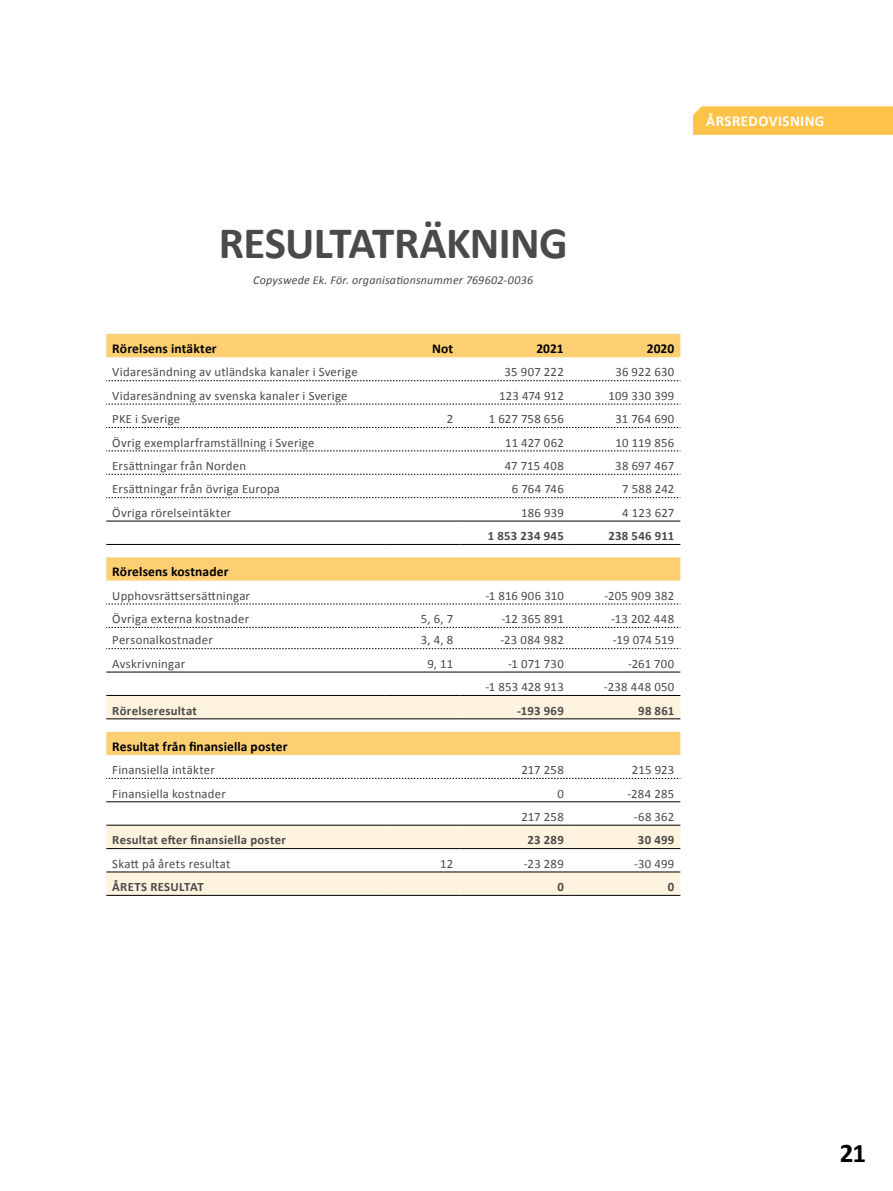
<style>
.page{position:relative;width:893px;height:1191px;background:#fff}
.page>*{position:absolute;margin:0;border:0;box-sizing:border-box;transform-origin:0 0}
.t1{font:700 45px "Calibri";letter-spacing:-.015em;color:#4a4a49}
.t2{font:700 27px "Calibri";color:#000}
.t3{font:700 15px "Calibri";letter-spacing:.025em;color:#fff}
.t4{font:700 13.5px "Calibri";letter-spacing:.01em;color:#000}
.t5{font:12.75px "Calibri";letter-spacing:.02em;color:#4a4a49}
.t6{font:700 12.75px "Calibri";letter-spacing:.02em;color:#4a4a49}
.t7{font:italic 12px "Calibri";letter-spacing:.015em;color:#4a4a49}
</style>
<div class="page">
<svg style="left:106px;top:334px;width:574px;height:210px"></svg>
<svg style="left:106px;top:557px;width:574px;height:138px"></svg>
<svg style="left:106px;top:696px;width:574px;height:199px"></svg>
<hr style="left:106px;top:718px;width:279px;height:1px;background:#000">
<hr style="left:385px;top:718px;width:74px;height:1px;background:#000">
<hr style="left:459px;top:718px;width:111px;height:1px;background:#000">
<hr style="left:570px;top:718px;width:110px;height:1px;background:#000">
<hr style="left:106px;top:871px;width:279px;height:1px;background:#000">
<hr style="left:385px;top:871px;width:74px;height:1px;background:#000">
<hr style="left:459px;top:871px;width:111px;height:1px;background:#000">
<hr style="left:570px;top:871px;width:110px;height:1px;background:#000">
<hr style="left:106px;top:895px;width:279px;height:1px;background:#000">
<hr style="left:385px;top:895px;width:74px;height:1px;background:#000">
<hr style="left:459px;top:895px;width:111px;height:1px;background:#000">
<hr style="left:570px;top:895px;width:110px;height:1px;background:#000">
<svg style="left:106px;top:380px;width:575px;height:1px"></svg>
<svg style="left:106px;top:404px;width:575px;height:1px"></svg>
<svg style="left:106px;top:427px;width:575px;height:1px"></svg>
<svg style="left:106px;top:450px;width:575px;height:1px"></svg>
<svg style="left:106px;top:474px;width:575px;height:1px"></svg>
<svg style="left:106px;top:497px;width:575px;height:1px"></svg>
<hr style="left:106px;top:521px;width:279px;height:1px;background:#000">
<hr style="left:385px;top:521px;width:74px;height:1px;background:#000">
<hr style="left:459px;top:521px;width:111px;height:1px;background:#000">
<hr style="left:570px;top:521px;width:110px;height:1px;background:#000">
<hr style="left:106px;top:544px;width:279px;height:1px;background:#000">
<hr style="left:385px;top:544px;width:74px;height:1px;background:#000">
<hr style="left:459px;top:544px;width:111px;height:1px;background:#000">
<hr style="left:570px;top:544px;width:110px;height:1px;background:#000">
<svg style="left:106px;top:604px;width:575px;height:1px"></svg>
<svg style="left:106px;top:627px;width:575px;height:1px"></svg>
<svg style="left:106px;top:648px;width:575px;height:1px"></svg>
<svg style="left:106px;top:778px;width:575px;height:1px"></svg>
<hr style="left:106px;top:848px;width:279px;height:1px;background:#000">
<hr style="left:385px;top:848px;width:74px;height:1px;background:#000">
<hr style="left:459px;top:848px;width:111px;height:1px;background:#000">
<hr style="left:570px;top:848px;width:110px;height:1px;background:#000">
<hr style="left:106px;top:672px;width:279px;height:1px;background:#000">
<hr style="left:385px;top:672px;width:74px;height:1px;background:#000">
<hr style="left:459px;top:672px;width:111px;height:1px;background:#000">
<hr style="left:570px;top:672px;width:110px;height:1px;background:#000">
<hr style="left:106px;top:695px;width:279px;height:1px;background:#000">
<hr style="left:385px;top:695px;width:74px;height:1px;background:#000">
<hr style="left:459px;top:695px;width:111px;height:1px;background:#000">
<hr style="left:570px;top:695px;width:110px;height:1px;background:#000">
<hr style="left:106px;top:801px;width:279px;height:1px;background:#000">
<hr style="left:385px;top:801px;width:74px;height:1px;background:#000">
<hr style="left:459px;top:801px;width:111px;height:1px;background:#000">
<hr style="left:570px;top:801px;width:110px;height:1px;background:#000">
<hr style="left:106px;top:825px;width:279px;height:1px;background:#000">
<hr style="left:385px;top:825px;width:74px;height:1px;background:#000">
<hr style="left:459px;top:825px;width:111px;height:1px;background:#000">
<hr style="left:570px;top:825px;width:110px;height:1px;background:#000">
<svg style="left:693px;top:106px;width:200px;height:29px;background:#fcc44c"></svg>
<p class="t3" style="left:706px;top:111px;width:120px">ÅRSREDOVISNING</p>
<h1 class="t1" style="left:219px;top:211px;width:350px">RESULTATRÄKNING</h1>
<p class="t7" style="left:253px;top:272px;width:282px">Copyswede Ek. För. organisationsnummer 769602-0036</p>
<p class="t4" style="left:112px;top:339px;width:106px">Rörelsens intäkter</p>
<p class="t4" style="left:432px;top:339px;width:23px">Not</p>
<p class="t4" style="left:536px;top:339px;width:29px">2021</p>
<p class="t4" style="left:647px;top:339px;width:29px">2020</p>
<p class="t5" style="left:112px;top:363px;width:247px">Vidaresändning av utländska kanaler i Sverige</p>
<p class="t5" style="left:505px;top:363px;width:61px">35 907 222</p>
<p class="t5" style="left:615px;top:363px;width:61px">36 922 630</p>
<p class="t5" style="left:112px;top:387px;width:237px">Vidaresändning av svenska kanaler i Sverige</p>
<p class="t5" style="left:499px;top:387px;width:66px">123 474 912</p>
<p class="t5" style="left:608px;top:387px;width:67px">109 330 399</p>
<p class="t5" style="left:112px;top:410px;width:69px">PKE i Sverige</p>
<p class="t5" style="left:447px;top:410px;width:8px">2</p>
<p class="t5" style="left:489px;top:410px;width:77px">1 627 758 656</p>
<p class="t5" style="left:615px;top:410px;width:60px">31 764 690</p>
<p class="t5" style="left:112px;top:433px;width:204px">Övrig exemplarframställning i Sverige</p>
<p class="t5" style="left:505px;top:433px;width:60px">11 427 062</p>
<p class="t5" style="left:615px;top:433px;width:60px">10 119 856</p>
<p class="t5" style="left:112px;top:457px;width:135px">Ersättningar från Norden</p>
<p class="t5" style="left:505px;top:457px;width:61px">47 715 408</p>
<p class="t5" style="left:615px;top:457px;width:61px">38 697 467</p>
<p class="t5" style="left:112px;top:480px;width:169px">Ersättningar från övriga Europa</p>
<p class="t5" style="left:512px;top:480px;width:54px">6 764 746</p>
<p class="t5" style="left:622px;top:480px;width:54px">7 588 242</p>
<p class="t5" style="left:112px;top:504px;width:121px">Övriga rörelseintäkter</p>
<p class="t5" style="left:521px;top:504px;width:44px">186 939</p>
<p class="t5" style="left:622px;top:504px;width:54px">4 123 627</p>
<p class="t6" style="left:488px;top:527px;width:77px">1 853 234 945</p>
<p class="t6" style="left:608px;top:527px;width:67px">238 546 911</p>
<p class="t4" style="left:112px;top:562px;width:118px">Rörelsens kostnader</p>
<p class="t5" style="left:112px;top:586px;width:139px">Upphovsrättsersättningar</p>
<p class="t5" style="left:485px;top:586px;width:80px">-1 816 906 310</p>
<p class="t5" style="left:604px;top:586px;width:71px">-205 909 382</p>
<p class="t5" style="left:112px;top:610px;width:138px">Övriga externa kostnader</p>
<p class="t5" style="left:421px;top:610px;width:34px">5, 6, 7</p>
<p class="t5" style="left:501px;top:610px;width:64px">-12 365 891</p>
<p class="t5" style="left:611px;top:610px;width:65px">-13 202 448</p>
<p class="t5" style="left:112px;top:631px;width:102px">Personalkostnader</p>
<p class="t5" style="left:421px;top:631px;width:34px">3, 4, 8</p>
<p class="t5" style="left:500px;top:631px;width:65px">-23 084 982</p>
<p class="t5" style="left:613px;top:631px;width:63px">-19 074 519</p>
<p class="t5" style="left:112px;top:654px;width:74px">Avskrivningar</p>
<p class="t5" style="left:428px;top:654px;width:27px">9, 11</p>
<p class="t5" style="left:508px;top:654px;width:57px">-1 071 730</p>
<p class="t5" style="left:628px;top:654px;width:48px">-261 700</p>
<p class="t5" style="left:485px;top:678px;width:80px">-1 853 428 913</p>
<p class="t5" style="left:604px;top:678px;width:72px">-238 448 050</p>
<p class="t6" style="left:112px;top:701px;width:86px">Rörelseresultat</p>
<p class="t6" style="left:517px;top:701px;width:48px">-193 969</p>
<p class="t6" style="left:638px;top:701px;width:38px">98 861</p>
<p class="t4" style="left:112px;top:736px;width:177px">Resultat från finansiella poster</p>
<p class="t5" style="left:112px;top:761px;width:104px">Finansiella intäkter</p>
<p class="t5" style="left:521px;top:761px;width:44px">217 258</p>
<p class="t5" style="left:632px;top:761px;width:44px">215 923</p>
<p class="t5" style="left:112px;top:784px;width:115px">Finansiella kostnader</p>
<p class="t5" style="left:557px;top:784px;width:8px">0</p>
<p class="t5" style="left:627px;top:784px;width:48px">-284 285</p>
<p class="t5" style="left:521px;top:808px;width:44px">217 258</p>
<p class="t5" style="left:634px;top:808px;width:42px">-68 362</p>
<p class="t6" style="left:112px;top:831px;width:175px">Resultat efter finansiella poster</p>
<p class="t6" style="left:527px;top:831px;width:38px">23 289</p>
<p class="t6" style="left:638px;top:831px;width:38px">30 499</p>
<p class="t5" style="left:112px;top:854px;width:120px">Skatt på årets resultat</p>
<p class="t5" style="left:440px;top:854px;width:15px">12</p>
<p class="t5" style="left:524px;top:854px;width:41px">-23 289</p>
<p class="t5" style="left:634px;top:854px;width:42px">-30 499</p>
<p class="t6" style="left:112px;top:878px;width:93px">ÅRETS RESULTAT</p>
<p class="t6" style="left:557px;top:878px;width:8px">0</p>
<p class="t6" style="left:668px;top:878px;width:8px">0</p>
<h2 class="t2" style="left:840px;top:1133px;width:28px">21</h2>
</div>
